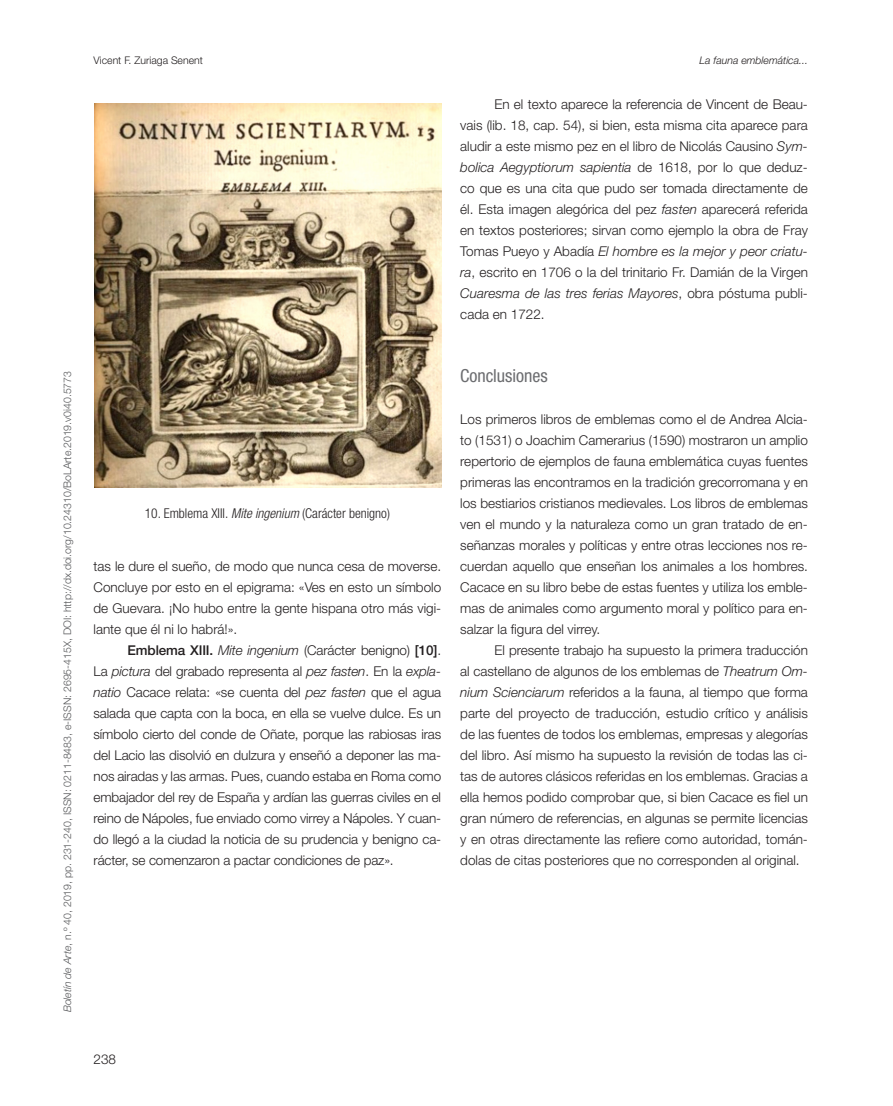
<style>
.page{position:relative;width:893px;height:1106px;background:#fff}
.page>*{position:absolute;margin:0;border:0;box-sizing:border-box;transform-origin:0 0}
.t1{font:condensed 18px "Helvetica Neue LT Std";color:#6c6d70}
.t2{font:300 13.5px/21px "Helvetica Neue LT Std";color:#231f20;text-align:justify}
.t3{font:300 condensed 13.5px "Helvetica Neue LT Std";color:#231f20}
.t4{font:300 10.5px "Helvetica Neue LT Std";color:#57585a}
.t5{font:300 10.5px "Helvetica Neue LT Std";color:#231f20}
.t6{font:italic 300 10.5px "Helvetica Neue LT Std";color:#231f20}
.s1{font-style:italic}
.s2{font-weight:500}
</style>
<div class="page">
<img style="left:94px;top:103px;width:347px;height:384px">
<p class="t4" style="left:61px;top:1012px;width:643px;rotate:-90deg"><span class="s1">Boletín de Arte</span>, n.º 40, 2019, pp. 231-240, ISSN: 0211-8483, e-ISSN: 2695-415X, DOI: http://dx.doi.org/10.24310/BoLArte.2019.v0i40.5773</p>
<p class="t5" style="left:94px;top:54px;width:111px">Vicent F. Zuriaga Senent</p>
<p class="t6" style="left:700px;top:54px;width:110px">La fauna emblemática...</p>
<p class="t2" style="left:460px;top:93px;width:349px;text-indent:34px">En el texto aparece la referencia de Vincent de Beau&shy;vais (lib. 18, cap. 54), si bien, esta misma cita aparece para aludir a este mismo pez en el libro de Nicolás Causino <span class="s1">Sym&shy;bolica Aegyptiorum sapientia</span> de 1618, por lo que deduz&shy;co que es una cita que pudo ser tomada directamente de él. Esta imagen alegórica del pez <span class="s1">fasten</span> aparecerá referida en textos posteriores; sirvan como ejemplo la obra de Fray Tomas Pueyo y Abadía <span class="s1">El hombre es la mejor y peor criatu&shy;ra</span>, escrito en 1706 o la del trinitario Fr. Damián de la Virgen <span class="s1">Cuaresma de las tres ferias Mayores</span>, obra póstuma publi&shy;cada en 1722.</p>
<p class="t3" style="left:145px;top:505px;width:247px">10. Emblema XIII. <span class="s1">Mite ingenium</span> (Carácter benigno)</p>
<p class="t2" style="left:94px;top:555px;width:349px">tas le dure el sueño, de modo que nunca cesa de moverse.<br>Concluye por esto en el epigrama: «Ves en esto un símbolo de Guevara. ¡No hubo entre la gente hispana otro más vigi&shy;lante que él ni lo habrá!».</p>
<p class="t2" style="left:94px;top:639px;width:349px;text-indent:34px"><span class="s2">Emblema XIII.</span> <span class="s1">Mite ingenium</span> (Carácter benigno) <span class="s2">[10]</span>.<br>La <span class="s1">pictura</span> del grabado representa al <span class="s1">pez fasten</span>. En la <span class="s1">expla&shy;natio</span> Cacace relata: «se cuenta del <span class="s1">pez fasten</span> que el agua salada que capta con la boca, en ella se vuelve dulce. Es un símbolo cierto del conde de Oñate, porque las rabiosas iras del Lacio las disolvió en dulzura y enseñó a deponer las ma&shy;nos airadas y las armas. Pues, cuando estaba en Roma como embajador del rey de España y ardían las guerras civiles en el reino de Nápoles, fue enviado como virrey a Nápoles. Y cuan&shy;do llegó a la ciudad la noticia de su prudencia y benigno ca&shy;rácter, se comenzaron a pactar condiciones de paz».</p>
<h1 class="t1" style="left:460px;top:365px;width:89px">Conclusiones</h1>
<p class="t2" style="left:460px;top:408px;width:349px">Los primeros libros de emblemas como el de Andrea Alcia&shy;to (1531) o Joachim Camerarius (1590) mostraron un amplio repertorio de ejemplos de fauna emblemática cuyas fuentes primeras las encontramos en la tradición grecorromana y en los bestiarios cristianos medievales. Los libros de emblemas ven el mundo y la naturaleza como un gran tratado de en&shy;señanzas morales y políticas y entre otras lecciones nos re&shy;cuerdan aquello que enseñan los animales a los hombres.<br>Cacace en su libro bebe de estas fuentes y utiliza los emble&shy;mas de animales como argumento moral y político para en&shy;salzar la figura del virrey.</p>
<p class="t2" style="left:460px;top:639px;width:349px;text-indent:34px">El presente trabajo ha supuesto la primera traducción al castellano de algunos de los emblemas de <span class="s1">Theatrum Om&shy;nium Scienciarum</span> referidos a la fauna, al tiempo que forma parte del proyecto de traducción, estudio crítico y análisis de las fuentes de todos los emblemas, empresas y alegorías del libro. Así mismo ha supuesto la revisión de todas las ci&shy;tas de autores clásicos referidas en los emblemas. Gracias a ella hemos podido comprobar que, si bien Cacace es fiel un gran número de referencias, en algunas se permite licencias y en otras directamente las refiere como autoridad, tomán&shy;dolas de citas posteriores que no corresponden al original.</p>
<p class="t2" style="left:94px;top:1048px;width:24px">238</p>
</div>
